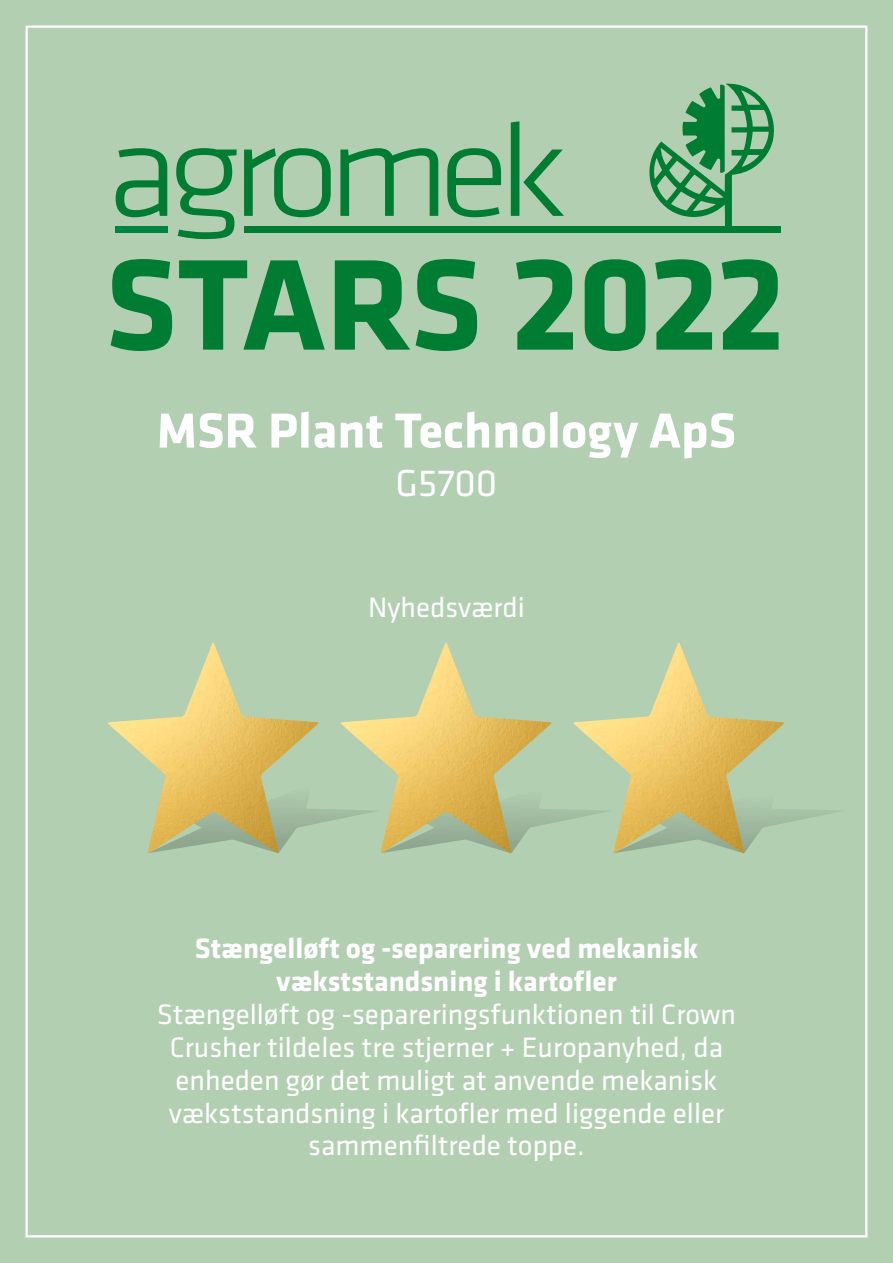
<style>
.page{position:relative;width:893px;height:1263px;background:#b2cfb2}
.page>*{position:absolute;margin:0;border:0;box-sizing:border-box;transform-origin:0 0}
.t1{font:700 133.95px "Klavika";letter-spacing:-.01em;color:#007d32}
.t2{font:700 51px "Klavika";color:#fff}
.t3{font:39px "Klavika";color:#fff}
.t4{font:29.1px/32.8px "Klavika";color:#fff;text-align:center}
.t5{font:700 29.1px/32.8px "Klavika";color:#fff;text-align:center}
.s1{font-size:137.7px}
</style>
<div class="page">
<svg style="left:319px;top:784px;width:549px;height:69px"></svg>
<img style="left:108px;top:642px;width:211px;height:211px">
<img style="left:340px;top:642px;width:212px;height:211px">
<img style="left:573px;top:642px;width:211px;height:211px">
<svg style="left:647px;top:84px;width:128px;height:143px"></svg>
<svg style="left:116px;top:148px;width:51px;height:69px"></svg>
<svg style="left:244px;top:148px;width:87px;height:69px"></svg>
<svg style="left:340px;top:148px;width:98px;height:68px"></svg>
<svg style="left:447px;top:148px;width:54px;height:69px"></svg>
<svg style="left:511px;top:121px;width:53px;height:95px"></svg>
<div style="left:115px;top:227px;width:53px;height:6px;background:#008540"></div>
<div style="left:244px;top:227px;width:536px;height:6px;background:#007d32"></div>
<svg style="left:176px;top:148px;width:61px;height:91px"></svg>
<h1 class="t1" style="left:105px;top:232px;width:682px">STARS <span class="s1">2022</span></h1>
<h2 class="t2" style="left:157px;top:403px;width:581px">MSR Plant Technology ApS</h2>
<h3 class="t3" style="left:395px;top:461px;width:103px">G5700</h3>
<p class="t4" style="left:368px;top:591px;width:158px">Nyhedsværdi</p>
<p class="t5" style="left:195px;top:932px;width:505px">Stængelløft og -separering ved mekanisk vækststandsning i kartofler</p>
<p class="t4" style="left:157px;top:998px;width:580px">Stængelløft og -separeringsfunktionen til Crown Crusher tildeles tre stjerner + Europanyhed, da enheden gør det muligt at anvende mekanisk vækststandsning i kartofler med liggende eller sammenfiltrede toppe.</p>
</div>
